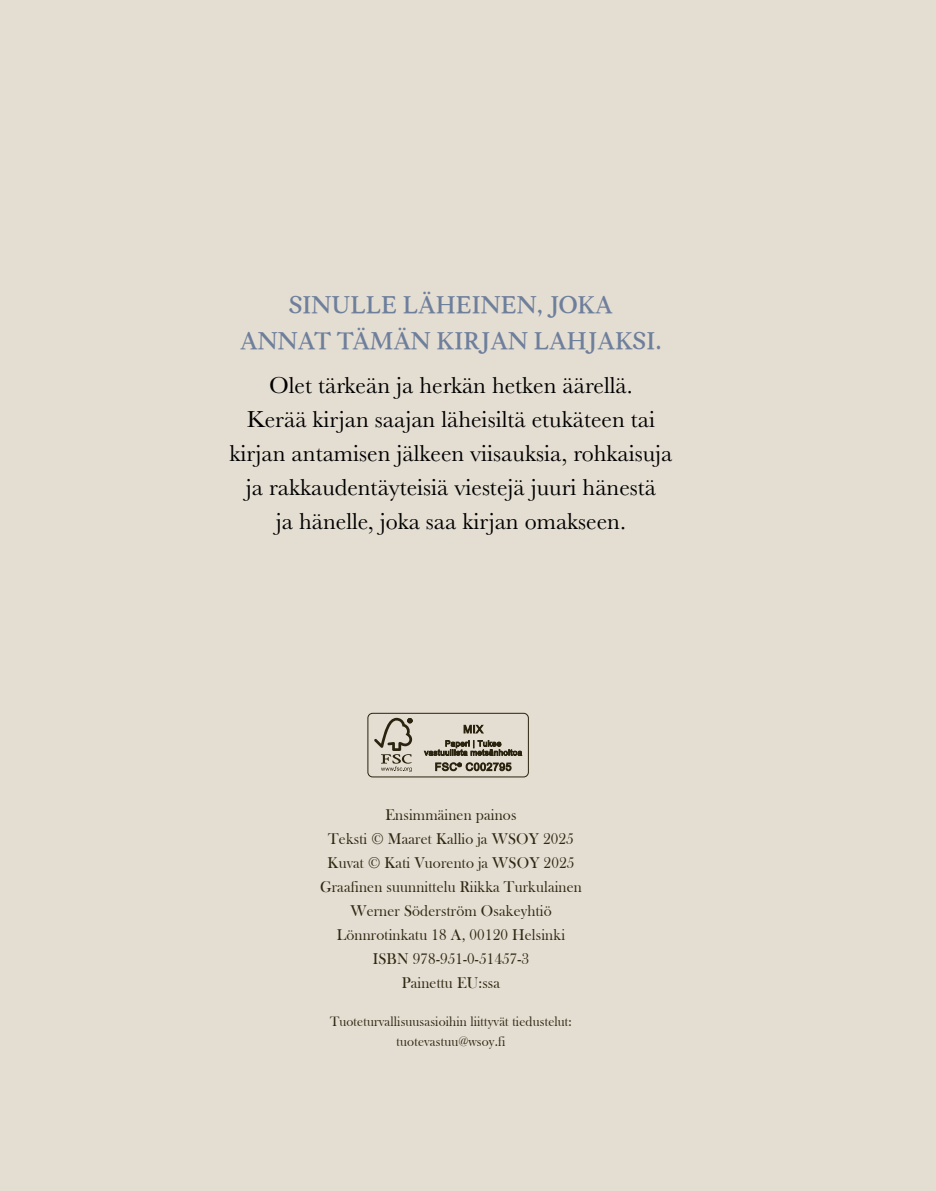
<style>
.page{position:relative;width:936px;height:1191px;background:#fff}
.page>*{position:absolute;margin:0;border:0;box-sizing:border-box;transform-origin:0 0}
.t1{font:24px/34px "Baskerville";color:#000;text-align:center}
.t2{font:600 24px/36px "Carniola";color:#6e7f9c;text-align:center}
.t3{font:16px/24px "Bask Old Face";letter-spacing:.01em;color:#2f2912;text-align:center;scale:.96 1}
.t4{font:14px/20px "Bask Old Face";letter-spacing:.01em;color:#2f2912;text-align:center;scale:.96 1}
</style>
<div class="page">
<div style="left:0;top:0;width:935px;height:1191px;background:#e4ddd2"></div>
<div style="left:367px;top:713px;width:162px;height:64px;border:1px solid #2f2912;border-radius:5px"></div>
<svg style="left:374px;top:718px;width:38px;height:54px"></svg>
<svg style="left:463px;top:725px;width:20px;height:8px"></svg>
<svg style="left:424px;top:740px;width:98px;height:16px"></svg>
<svg style="left:435px;top:762px;width:76px;height:9px"></svg>
<h1 class="t2" style="left:240px;top:287px;width:423px">SINULLE LÄHEINEN, JOKA<br>ANNAT TÄMÄN KIRJAN LAHJAKSI.</h1>
<h1 class="t1" style="left:229px;top:369px;width:444px">Olet tärkeän ja herkän hetken äärellä.<br>Kerää kirjan saajan läheisiltä etukäteen tai kirjan antamisen jälkeen viisauksia, rohkaisuja ja rakkaudentäyteisiä viestejä juuri hänestä<br>ja hänelle, joka saa kirjan omakseen.</h1>
<p class="t3" style="left:320px;top:803px;width:274px">Ensimmäinen painos<br>Teksti © Maaret Kallio ja WSOY 2025<br>Kuvat © Kati Vuorento ja WSOY 2025<br>Graafinen suunnittelu Riikka Turkulainen<br>Werner Söderström Osakeyhtiö<br>Lönnrotinkatu 18 A, 00120 Helsinki<br>ISBN 978-951-0-51457-3<br>Painettu EU:ssa</p>
<p class="t4" style="left:330px;top:1012px;width:253px">Tuoteturvallisuusasioihin liittyvät tiedustelut: tuotevastuu@wsoy.fi</p>
</div>
